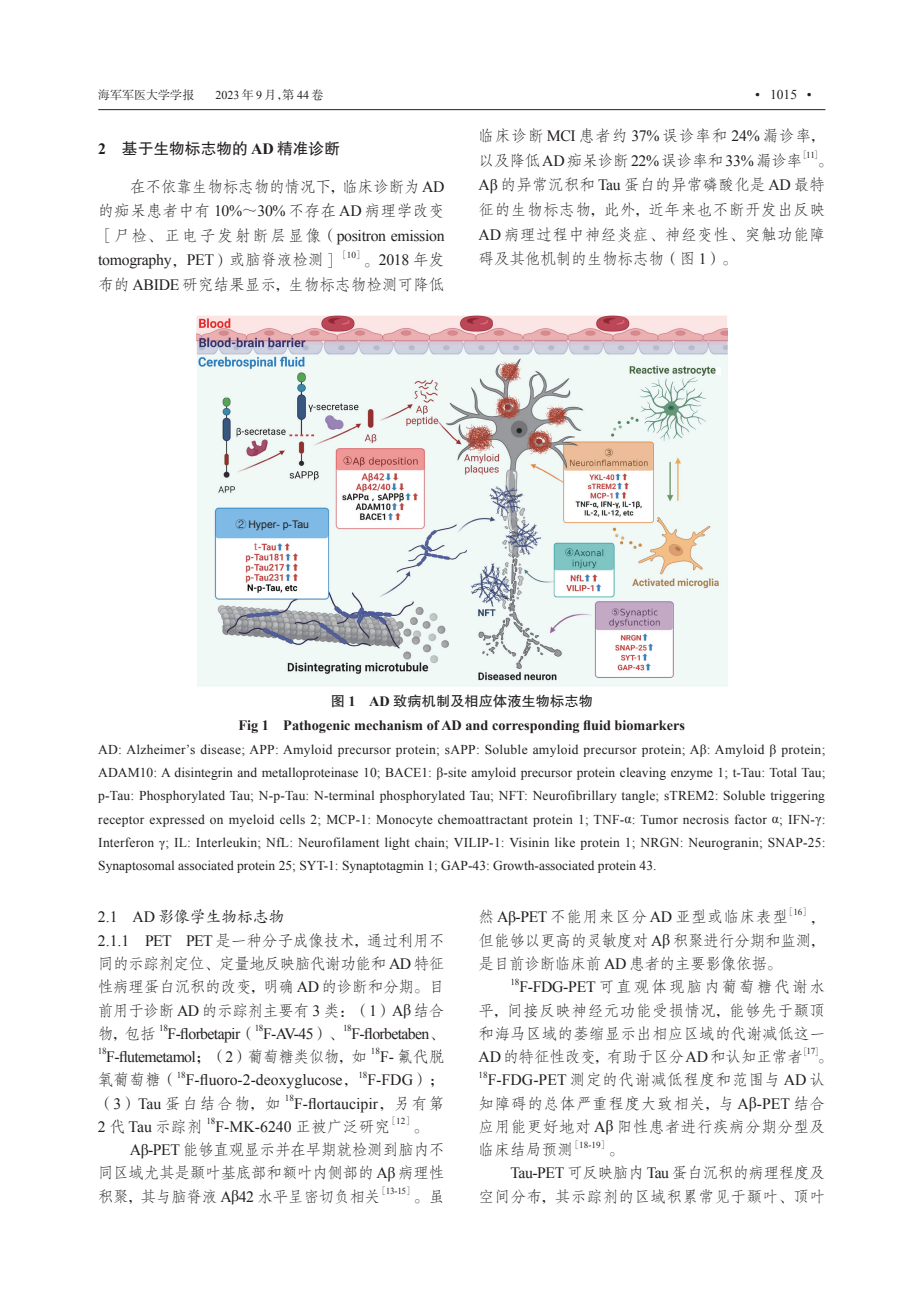
<style>
.page{position:relative;width:919px;height:1289px;background:#fff}
.page>*{position:absolute;margin:0;border:0;box-sizing:border-box;transform-origin:0 0}
.t1{font:15.75px/23.2px "FZFSJW GB1 0";letter-spacing:-.02em;color:#231f20;text-align:justify}
.t2{font:15.75px/24.6px "Times New Roman";letter-spacing:-.02em;color:#231f20}
.t3{font:15.75px "Times New Roman";letter-spacing:-.04em;color:#231f20}
.t4{font:15.75px/23.2px "FZFSJW GB1 0";letter-spacing:.015em;color:#231f20;text-align:right}
.t5{font:15.75px "Times New Roman";color:#231f20}
.t6{font:15.75px "FZFSJW GB1 0";letter-spacing:.03em;color:#231f20}
.t7{font:15.75px "FZHTJW GB1 0";color:#231f20}
.t8{font:15.75px "FZKTJW GB1 0";color:#231f20}
.t9{font:15.75px "FZSSK GBK1 0";color:#231f20}
.t10{font:700 14.25px "Times New Roman";color:#231f20}
.t11{font:14.25px "FZHTJW GB1 0";color:#231f20}
.t12{font:13.5px/23.2px "Times New Roman";color:#231f20;text-align:justify}
.t13{font:12px "FZSSK GBK1 0";color:#231f20}
.t14{font:12px "Times New Roman";color:#bc4846}
.t15{font:10.5px "Arial";color:#231f20}
.t16{font:9.15px "Times New Roman";color:#231f20}
.t17{font:9.15px "FZSSK GBK1 0";color:#231f20}
.s1{font-family:"Times New Roman"}
.s2{font-family:"Sim Sun";font-size:15px}
.s3{font-family:"Times New Roman";font-weight:700}
.s4{font-family:"FZSSK GBK1 0"}
.s5{font-family:"Sim Sun"}
.s6{font-family:"FZFSJW GB1 0"}
.s7{font-family:"FZZDXK GBK1 0"}
</style>
<div class="page">
<hr style="left:98px;top:109px;width:727px;height:1px;background:#231f20">
<img style="left:196px;top:315px;width:531px;height:371px">
<div style="left:222px;top:512px;width:100px;height:24px;background:#7ebae5"></div>
<p class="t13" style="left:98px;top:89px;width:226px">海军军医大学学报　 <span class="s1">2023</span> 年 <span class="s1">9</span> 月，第 <span class="s1">44</span> 卷</p>
<p class="t12" style="left:750px;top:83px;width:68px"><span class="s2">·</span> 1015 <span class="s2">·</span></p>
<p class="t7" style="left:98px;top:140px;width:243px"><span class="s3">2</span> 基于生物标志物的 <span class="s3">AD</span> 精准诊断</p>
<p class="t1" style="left:98px;top:174px;width:348px;line-height:24.6px;text-align:right">在不依靠生物标志物的情况下<span class="s4">，</span>临床诊断为<span class="s1">AD<br></span>的痴呆患者中有 <span class="s1">10%</span><span class="s5">～</span><span class="s1">30%</span> 不存在 <span class="s1">AD</span> 病理学改变</p>
<p class="t2" style="left:98px;top:223px;width:348px"><span class="s4">［</span><span class="s6">尸检</span><span class="s4">、</span><span class="s6">正电子发射断层显像</span><span class="s4">（</span>positron emission tomography<span class="s4">，</span>PET<span class="s4">）</span><span class="s6">或脑脊液检测</span><span class="s4">］</span></p>
<p class="t17" style="left:339px;top:250px;width:26px">［<span class="s1">10</span>］</p>
<p class="t2" style="left:363px;top:247px;width:83px"><span class="s4">。</span>2018 <span class="s6">年发</span></p>
<p class="t1" style="left:98px;top:273px;width:348px">布的 <span class="s1">ABIDE</span> 研究结果显示<span class="s4">，</span>生物标志物检测可降低</p>
<p class="t1" style="left:478px;top:124px;width:348px;line-height:24.6px">临床诊断 <span class="s1">MCI</span> 患者约 <span class="s1">37%</span> 误诊率和 <span class="s1">24%</span> 漏诊率<span class="s4">，</span>以及降低<span class="s1">AD</span> 痴呆诊断<span class="s1">22%</span> 误诊率和<span class="s1">33%</span> 漏诊率</p>
<p class="t17" style="left:799px;top:150px;width:23px">［<span class="s1">1 1</span>］</p>
<p class="t9" style="left:817px;top:152px;width:17px">。</p>
<p class="t1" style="left:478px;top:173px;width:348px;line-height:24.6px"><span class="s1">Aβ</span> 的异常沉积和 <span class="s1">Tau</span> 蛋白的异常磷酸化是 <span class="s1">AD</span> 最特征的生物标志物<span class="s4">，</span>此外<span class="s4">，</span>近年来也不断开发出反映<span class="s1">AD</span> 病理过程中神经炎症<span class="s4">、</span>神经变性<span class="s4">、</span>突触功能障碍及其他机制的生物标志物<span class="s4">（</span>图 <span class="s1">1</span><span class="s4">）。</span></p>
<p class="t15" style="left:236px;top:517px;width:75px"><span class="s7">②</span> Hyper- p-Tau</p>
<p class="t14" style="left:254px;top:538px;width:5px">t</p>
<p class="t11" style="left:331px;top:693px;width:264px">图 <span class="s3">1 AD</span> 致病机制及相应体液生物标志物</p>
<p class="t10" style="left:238px;top:715px;width:448px">Fig 1 Pathogenic mechanism of AD and corresponding fluid biomarkers</p>
<p class="t12" style="left:98px;top:737px;width:728px">AD: Alzheimer’s disease; APP: Amyloid precursor protein; sAPP: Soluble amyloid precursor protein; Aβ: Amyloid β protein; ADAM10: A disintegrin and metalloproteinase 10; BACE1: β-site amyloid precursor protein cleaving enzyme 1; t-Tau: Total Tau; p-Tau: Phosphorylated Tau; N-p-Tau: N-terminal phosphorylated Tau; NFT: Neurofibrillary tangle; sTREM2: Soluble triggering receptor expressed on myeloid cells 2; MCP-1: Monocyte chemoattractant protein 1; TNF-α: Tumor necrosis factor α; IFN-γ:<br>Interferon γ; IL: Interleukin; NfL: Neurofilament light chain; VILIP-1: Visinin like protein 1; NRGN: Neurogranin; SNAP-25:<br>Synaptosomal associated protein 25; SYT-1: Synaptotagmin 1; GAP-43: Growth-associated protein 43.</p>
<p class="t8" style="left:98px;top:908px;width:188px"><span class="s1">2.1 AD</span> 影像学生物标志物</p>
<p class="t1" style="left:98px;top:929px;width:348px"><span class="s1">2.1.1 PET PET</span> 是一种分子成像技术<span class="s4">，</span>通过利用不同的示踪剂定位<span class="s4">、</span>定量地反映脑代谢功能和 <span class="s1">AD</span> 特征性病理蛋白沉积的改变<span class="s4">，</span>明确 <span class="s1">AD</span> 的诊断和分期<span class="s4">。</span>目前用于诊断 <span class="s1">AD</span> 的示踪剂主要有 <span class="s1">3</span> 类<span class="s4">：（</span><span class="s1">1</span><span class="s4">）</span><span class="s1">Aβ</span> 结合物<span class="s4">，</span>包括</p>
<p class="t16" style="left:159px;top:1021px;width:10px">18</p>
<p class="t3" style="left:167px;top:1022px;width:89px">F-florbetapir<span class="s4">（</span></p>
<p class="t16" style="left:255px;top:1021px;width:10px">18</p>
<p class="t2" style="left:263px;top:1020px;width:82px">F-AV-45<span class="s4">）、</span></p>
<p class="t16" style="left:343px;top:1021px;width:10px">18</p>
<p class="t3" style="left:351px;top:1022px;width:95px">F-florbetaben<span class="s4">、</span></p>
<p class="t16" style="left:98px;top:1045px;width:10px">18</p>
<p class="t3" style="left:106px;top:1046px;width:262px">F-flutemetamol<span class="s4">；（</span>2<span class="s4">）</span><span class="s6">葡萄糖类似物</span><span class="s4">，</span><span class="s6">如</span></p>
<p class="t16" style="left:371px;top:1045px;width:11px">18</p>
<p class="t1" style="left:380px;top:1045px;width:66px"><span class="s1">F-</span> 氟代脱</p>
<p class="t1" style="left:98px;top:1068px;width:80px">氧葡萄糖<span class="s4">（</span></p>
<p class="t16" style="left:177px;top:1068px;width:11px">18</p>
<p class="t5" style="left:186px;top:1069px;width:174px">F-fluoro-2-deoxyglucose<span class="s4">，</span></p>
<p class="t16" style="left:358px;top:1068px;width:11px">18</p>
<p class="t2" style="left:367px;top:1067px;width:79px">F-FDG<span class="s4">）；</span></p>
<p class="t1" style="left:98px;top:1091px;width:184px"><span class="s4">（</span><span class="s1">3</span><span class="s4">）</span><span class="s1">Tau</span> 蛋白结合物<span class="s4">，</span>如</p>
<p class="t16" style="left:285px;top:1091px;width:11px">18</p>
<p class="t5" style="left:294px;top:1092px;width:152px">F-flortaucipir<span class="s4">，</span><span class="s6">另有第</span></p>
<p class="t2" style="left:98px;top:1113px;width:106px">2 <span class="s6">代</span> Tau <span class="s6">示踪剂</span></p>
<p class="t16" style="left:206px;top:1114px;width:11px">18</p>
<p class="t2" style="left:215px;top:1113px;width:176px">F-MK-6240 <span class="s6">正被广泛研究</span></p>
<p class="t17" style="left:388px;top:1116px;width:26px">［<span class="s1">12</span>］</p>
<p class="t9" style="left:413px;top:1118px;width:17px">。</p>
<p class="t1" style="left:98px;top:1138px;width:348px;text-indent:32px"><span class="s1">Aβ-PET</span> 能够直观显示并在早期就检测到脑内不同区域尤其是颞叶基底部和额叶内侧部的 <span class="s1">Aβ</span> 病理性积聚<span class="s4">，</span>其与脑脊液 <span class="s1">Aβ42</span> 水平呈密切负相关</p>
<p class="t16" style="left:378px;top:1184px;width:37px"><span class="s4">［</span>13-15<span class="s4">］</span></p>
<p class="t9" style="left:413px;top:1188px;width:33px">。<span class="s6">虽</span></p>
<p class="t6" style="left:478px;top:908px;width:311px">然 <span class="s1">Aβ-PET</span> 不能用来区分 <span class="s1">AD</span> 亚型或临床表型</p>
<p class="t17" style="left:785px;top:907px;width:26px">［<span class="s1">16</span>］</p>
<p class="t9" style="left:809px;top:909px;width:17px">，</p>
<p class="t1" style="left:478px;top:929px;width:348px">但能够以更高的灵敏度对 <span class="s1">Aβ</span> 积聚进行分期和监测<span class="s4">，</span>是目前诊断临床前 <span class="s1">AD</span> 患者的主要影像依据<span class="s4">。</span></p>
<p class="t16" style="left:510px;top:975px;width:10px">18</p>
<p class="t1" style="left:478px;top:975px;width:348px;text-indent:41px"><span class="s1">F-FDG-PET</span>可直观体现脑内葡萄糖代谢水平<span class="s4">，</span>间接反映神经元功能受损情况<span class="s4">，</span>能够先于颞顶和海马区域的萎缩显示出相应区域的代谢减低这一<span class="s1">AD</span>的特征性改变<span class="s4">，</span>有助于区分<span class="s1">AD</span>和认知正常者</p>
<p class="t17" style="left:800px;top:1046px;width:23px">［<span class="s1">1 7</span>］</p>
<p class="t9" style="left:817px;top:1048px;width:17px">。</p>
<p class="t16" style="left:478px;top:1068px;width:11px">18</p>
<p class="t1" style="left:478px;top:1068px;width:348px;text-indent:9px"><span class="s1">F-FDG-PET</span> 测定的代谢减低程度和范围与 <span class="s1">AD</span> 认知障碍的总体严重程度大致相关<span class="s4">，</span>与 <span class="s1">Aβ-PET</span> 结合应用能更好地对 <span class="s1">Aβ</span> 阳性患者进行疾病分期分型及临床结局预测</p>
<p class="t16" style="left:571px;top:1138px;width:39px"><span class="s4">［</span>18-19<span class="s4">］</span></p>
<p class="t9" style="left:608px;top:1141px;width:17px">。</p>
<p class="t4" style="left:478px;top:1161px;width:348px"><span class="s1">Tau-PET</span> 可反映脑内 <span class="s1">Tau</span> 蛋白沉积的病理程度及<br>空间分布<span class="s4">，</span>其示踪剂的区域积累常见于颞叶<span class="s4">、</span>顶叶</p>
</div>
